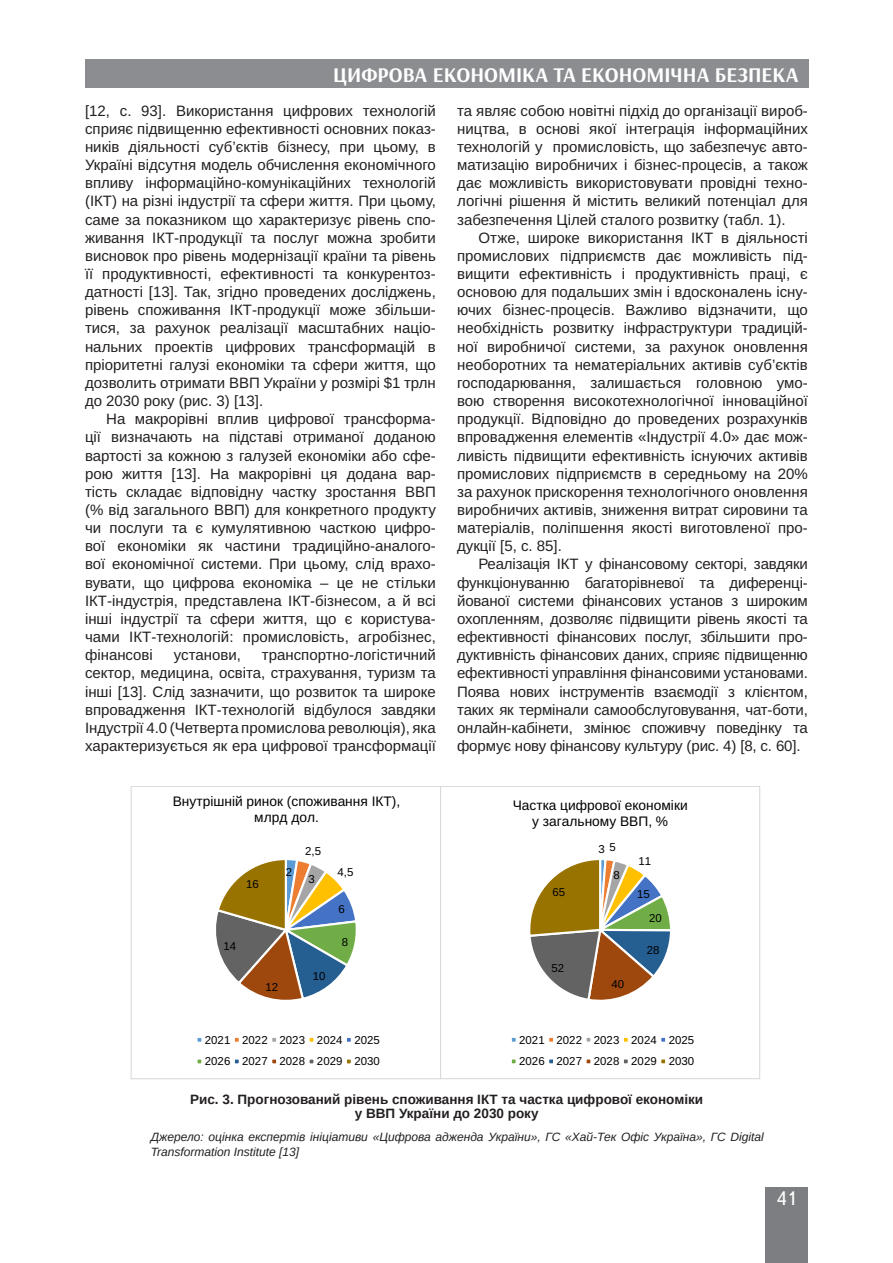
<style>
.page{position:relative;width:893px;height:1263px;background:#fff}
.page>*{position:absolute;margin:0;border:0;box-sizing:border-box;transform-origin:0 0}
.t1{font:700 21px "Arsenal";color:#fff}
.t2{font:19.5px "Ukrainian Text";color:#fff}
.Текст_основной_G{font:15px/18.1px "Arimo";color:#231f20;text-align:justify}
.t3{font:13.8px/15.8px "Arimo Roman";color:#000;text-align:center}
.Рисунок{font:700 13.5px "Arimo";color:#231f20}
.Джерело{font:italic 12px/15px "Arimo";color:#231f20}
.t4{font:11.4px/21.6px "Arimo Roman";color:#000}
</style>
<div class="page">
<div style="left:85px;top:60px;width:723px;height:28px;background:#8b8d90"></div>
<div style="left:765px;top:1187px;width:43px;height:76px;background:#7c7e81"></div>
<svg style="left:216px;top:860px;width:140px;height:140px"></svg>
<div style="left:195px;top:1036px;width:8px;height:8px;border:2px solid #fff"></div>
<div style="left:233px;top:1036px;width:8px;height:8px;border:2px solid #fff"></div>
<div style="left:270px;top:1036px;width:8px;height:8px;border:2px solid #fff"></div>
<div style="left:307px;top:1036px;width:9px;height:8px;border:2px solid #fff"></div>
<div style="left:345px;top:1036px;width:8px;height:8px;border:2px solid #fff"></div>
<div style="left:195px;top:1057px;width:8px;height:8px;border:2px solid #fff"></div>
<div style="left:233px;top:1057px;width:8px;height:8px;border:2px solid #fff"></div>
<div style="left:270px;top:1057px;width:8px;height:8px;border:2px solid #fff"></div>
<div style="left:307px;top:1057px;width:9px;height:8px;border:2px solid #fff"></div>
<div style="left:345px;top:1057px;width:8px;height:8px;border:2px solid #fff"></div>
<div style="left:131px;top:786px;width:310px;height:293px;border:1px solid #d9d9d9"></div>
<svg style="left:530px;top:860px;width:140px;height:140px"></svg>
<div style="left:510px;top:1036px;width:8px;height:8px;border:2px solid #fff"></div>
<div style="left:547px;top:1036px;width:8px;height:8px;border:2px solid #fff"></div>
<div style="left:584px;top:1036px;width:8px;height:8px;border:2px solid #fff"></div>
<div style="left:622px;top:1036px;width:8px;height:8px;border:2px solid #fff"></div>
<div style="left:659px;top:1036px;width:8px;height:8px;border:2px solid #fff"></div>
<div style="left:510px;top:1057px;width:8px;height:8px;border:2px solid #fff"></div>
<div style="left:547px;top:1057px;width:8px;height:8px;border:2px solid #fff"></div>
<div style="left:584px;top:1057px;width:8px;height:8px;border:2px solid #fff"></div>
<div style="left:622px;top:1057px;width:8px;height:8px;border:2px solid #fff"></div>
<div style="left:659px;top:1057px;width:8px;height:8px;border:2px solid #fff"></div>
<div style="left:440px;top:786px;width:320px;height:293px;border:1px solid #d9d9d9"></div>
<h1 class="t1" style="left:333px;top:62px;width:467px">ЦИФРОВА ЕКОНОМІКА ТА ЕКОНОМІЧНА БЕЗПЕКА</h1>
<p class="Текст_основной_G" style="left:85px;top:102px;width:352px">[12, с. 93]. Використання цифрових технологій сприяє підвищенню ефективності основних показ&shy;ників діяльності суб’єктів бізнесу, при цьому, в Україні відсутня модель обчислення економічного впливу інформаційно-комунікаційних технологій (ІКТ) на різні індустрії та сфери життя. При цьому, саме за показником що характеризує рівень спо&shy;живання ІКТ-продукції та послуг можна зробити висновок про рівень модернізації країни та рівень її продуктивності, ефективності та конкурентоз&shy;датності [13]. Так, згідно проведених досліджень, рівень споживання ІКТ-продукції може збільши&shy;тися, за рахунок реалізації масштабних націо&shy;нальних проектів цифрових трансформацій в пріоритетні галузі економіки та сфери життя, що дозволить отримати ВВП України у розмірі $1 трлн до 2030 року (рис. 3) [13].</p>
<p class="Текст_основной_G" style="left:85px;top:410px;width:352px;text-indent:21px">На макрорівні вплив цифрової трансформа&shy;ції визначають на підставі отриманої доданою вартості за кожною з галузей економіки або сфе&shy;рою життя [13]. На макрорівні ця додана вар&shy;тість складає відповідну частку зростання ВВП (% від загального ВВП) для конкретного продукту чи послуги та є кумулятивною часткою цифро&shy;вої економіки як частини традиційно-аналого&shy;вої економічної системи. При цьому, слід врахо&shy;вувати, що цифрова економіка – це не стільки ІКТ-індустрія, представлена ІКТ-бізнесом, а й всі інші індустрії та сфери життя, що є користува&shy;чами ІКТ-технологій: промисловість, агробізнес, фінансові</p>
<p class="Текст_основной_G" style="left:85px;top:646px;width:352px;text-indent:177px">транспортно-логістичний сектор, медицина, освіта, страхування, туризм та інші [13]. Слід зазначити, що розвиток та широке впровадження ІКТ-технологій відбулося завдяки Індустрії 4.0 (Четверта промислова революція), яка характеризується як ера цифрової трансформації</p>
<p class="Текст_основной_G" style="left:174px;top:646px;width:69px">установи,</p>
<p class="t3" style="left:173px;top:793px;width:229px">Внутрішній ринок (споживання ІКТ), млрд дол.</p>
<p class="t4" style="left:246px;top:874px;width:14px">16</p>
<p class="t4" style="left:286px;top:861px;width:8px">2</p>
<p class="t4" style="left:224px;top:935px;width:14px">14</p>
<p class="t4" style="left:265px;top:976px;width:14px">12</p>
<p class="t4" style="left:305px;top:840px;width:17px">2,5</p>
<p class="t4" style="left:308px;top:868px;width:8px">3</p>
<p class="t4" style="left:313px;top:965px;width:14px">10</p>
<p class="t4" style="left:337px;top:861px;width:17px">4,5</p>
<p class="t4" style="left:338px;top:899px;width:8px">6</p>
<p class="t4" style="left:342px;top:932px;width:8px">8</p>
<p class="t4" style="left:205px;top:1029px;width:176px">2021 2022 2023 2024 2025<br>2026 2027 2028 2029 2030</p>
<p class="Текст_основной_G" style="left:457px;top:102px;width:352px">та являє собою новітні підхід до організації вироб&shy;ництва, в основі якої інтеграція інформаційних технологій у промисловість, що забезпечує авто&shy;матизацію виробничих і бізнес-процесів, а також дає можливість використовувати провідні техно&shy;логічні рішення й містить великий потенціал для забезпечення Цілей сталого розвитку (табл. 1).</p>
<p class="Текст_основной_G" style="left:457px;top:229px;width:352px;text-indent:21px">Отже, широке використання ІКТ в діяльності промислових підприємств дає можливість під&shy;вищити ефективність і продуктивність праці, є основою для подальших змін і вдосконалень існу&shy;ючих бізнес-процесів. Важливо відзначити, що необхідність розвитку інфраструктури традицій&shy;ної виробничої системи, за рахунок оновлення необоротних та нематеріальних активів суб’єктів господарювання, залишається головною умо&shy;вою створення високотехнологічної інноваційної продукції. Відповідно до проведених розрахунків впровадження елементів «Індустрії 4.0» дає мож&shy;ливість підвищити ефективність існуючих активів промислових підприємств в середньому на 20% за рахунок прискорення технологічного оновлення виробничих активів, зниження витрат сировини та матеріалів, поліпшення якості виготовленої про&shy;дукції [5, с. 85].</p>
<p class="Текст_основной_G" style="left:457px;top:555px;width:352px;text-indent:21px">Реалізація ІКТ у фінансовому секторі, завдяки функціонуванню багаторівневої та диференці&shy;йованої системи фінансових установ з широким охопленням, дозволяє підвищити рівень якості та ефективності фінансових послуг, збільшити про&shy;дуктивність фінансових даних, сприяє підвищенню ефективності управління фінансовими установами.<br>Поява нових інструментів взаємодії з клієнтом, таких як термінали самообслуговування, чат-боти, онлайн-кабінети, змінює споживчу поведінку та формує нову фінансову культуру (рис. 4) [8, с. 60].</p>
<p class="t3" style="left:513px;top:798px;width:177px">Частка цифрової економіки у загальному ВВП, %</p>
<p class="t4" style="left:552px;top:881px;width:14px">65</p>
<p class="t4" style="left:551px;top:958px;width:14px">52</p>
<p class="t4" style="left:599px;top:837px;width:19px">3 5</p>
<p class="t4" style="left:614px;top:864px;width:8px">8</p>
<p class="t4" style="left:611px;top:974px;width:14px">40</p>
<p class="t4" style="left:638px;top:850px;width:14px">11</p>
<p class="t4" style="left:649px;top:882px;width:14px;line-height:23.7px;text-indent:-12px">15<br>20</p>
<p class="t4" style="left:647px;top:939px;width:14px">28</p>
<p class="t4" style="left:519px;top:1029px;width:176px">2021 2022 2023 2024 2025<br>2026 2027 2028 2029 2030</p>
<p class="Рисунок" style="left:190px;top:1090px;width:514px">Рис. 3. Прогнозований рівень споживання ІКТ та частка цифрової економіки</p>
<p class="Рисунок" style="left:355px;top:1104px;width:185px">у ВВП України до 2030 року</p>
<p class="Джерело" style="left:151px;top:1130px;width:614px">Джерело: оцінка експертів ініціативи «Цифрова адженда України», ГС «Хай-Тек Офіс Україна», ГС Digital<br>Transformation Institute [13]</p>
<h2 class="t2" style="left:776px;top:1188px;width:22px">41</h2>
</div>
